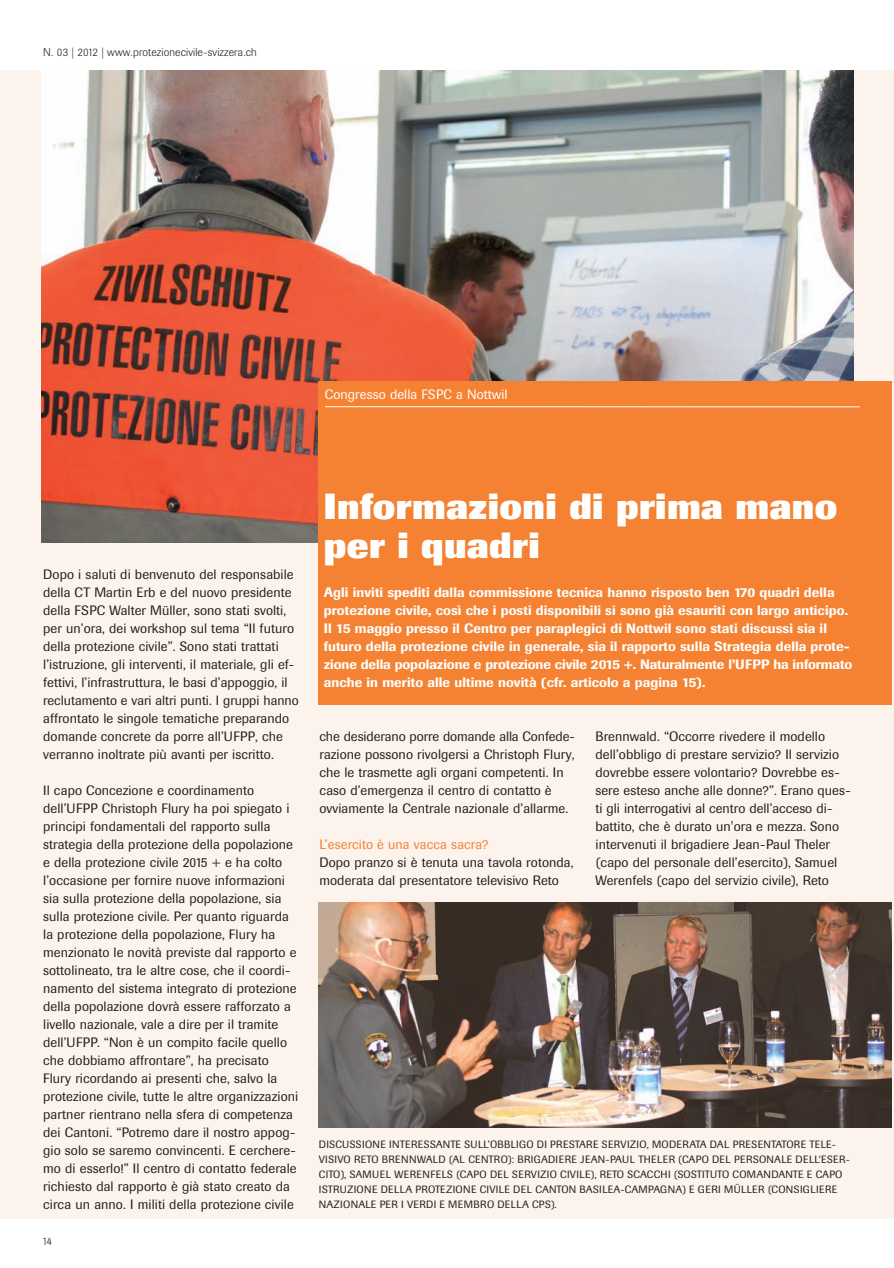
<style>
.page{position:relative;width:894px;height:1268px;background:#fff}
.page>*{position:absolute;margin:0;border:0;box-sizing:border-box;transform-origin:0 0}
.t1{font:800 36px/39px "Berthold Imago BQ";letter-spacing:.015em;color:#fff}
.t2{font:13.5px/18px "Berthold Imago BQ";letter-spacing:.005em;color:#231f20}
.t3{font:500 13.5px/18px "Berthold Imago BQ";letter-spacing:.005em;color:#fff}
.t4{font:13.5px "Berthold Imago BQ";letter-spacing:.005em;color:#fff}
.t5{font:13.5px "Berthold Imago BQ";letter-spacing:.005em;color:#f48232}
.t6{font:13.35px "Berthold Imago BQ";color:#231f20}
.t7{font:300 11.25px "Berthold Imago BQ";letter-spacing:.01em;color:#231f20}
.t8{font:10.5px/15px "Berthold Imago BQ";letter-spacing:.025em;color:#231f20}
</style>
<div class="page">
<img style="left:0;top:70px;width:894px;height:1149px">
<p class="t7" style="left:43px;top:46px;width:215px">N. 03 | 2012 | www.protezionecivile-svizzera.ch</p>
<p class="t4" style="left:325px;top:386px;width:184px">Congresso della FSPC a Nottwil</p>
<p class="t2" style="left:43px;top:565px;width:252px">Dopo i saluti di benvenuto del responsabile della CT Martin Erb e del nuovo presidente della FSPC Walter Müller, sono stati svolti, per un’ora, dei workshop sul tema “Il futuro della protezione civile”. Sono stati trattati l’istruzione, gli interventi, il materiale, gli ef&shy;fettivi, l’infrastruttura, le basi d’appoggio, il</p>
<p class="t6" style="left:43px;top:693px;width:257px">reclutamento e vari altri punti. I gruppi hanno</p>
<p class="t2" style="left:43px;top:709px;width:247px">affrontato le singole tematiche preparando domande concrete da porre all’UFPP, che verranno inoltrate più avanti per iscritto.</p>
<p class="t2" style="left:43px;top:781px;width:256px">Il capo Concezione e coordinamento dell’UFPP Christoph Flury ha poi spiegato i principi fondamentali del rapporto sulla strategia della protezione della popolazione e della protezione civile 2015 + e ha colto l’occasione per fornire nuove informazioni sia sulla protezione della popolazione, sia sulla protezione civile. Per quanto riguarda la protezione della popolazione, Flury ha menzionato le novità previste dal rapporto e sottolineato, tra le altre cose, che il coordi&shy;namento del sistema integrato di protezione della popolazione dovrà essere rafforzato a livello nazionale, vale a dire per il tramite dell’UFPP. “Non è un compito facile quello che dobbiamo affrontare”, ha precisato Flury ricordando ai presenti che, salvo la protezione civile, tutte le altre organizzazioni partner rientrano nella sfera di competenza dei Cantoni. “Potremo dare il nostro appog&shy;gio solo se saremo convincenti. E cerchere&shy;mo di esserlo!” Il centro di contatto federale richiesto dal rapporto è già stato creato da circa un anno. I militi della protezione civile</p>
<p class="t7" style="left:42px;top:1234px;width:11px">14</p>
<h1 class="t1" style="left:324px;top:487px;width:515px">Informazioni di prima mano per i quadri</h1>
<p class="t3" style="left:324px;top:583px;width:530px">Agli inviti spediti dalla commissione tecnica hanno risposto ben 170 quadri della protezione civile, così che i posti disponibili si sono già esauriti con largo anticipo.<br>Il 15 maggio presso il Centro per paraplegici di Nottwil sono stati discussi sia il futuro della protezione civile in generale, sia il rapporto sulla Strategia della prote&shy;zione della popolazione e protezione civile 2015 +. Naturalmente l’UFPP ha informato anche in merito alle ultime novità (cfr. articolo a pagina 15).</p>
<p class="t2" style="left:319px;top:727px;width:257px">che desiderano porre domande alla Confede&shy;razione possono rivolgersi a Christoph Flury, che le trasmette agli organi competenti. In caso d’emergenza il centro di contatto è ovviamente la Centrale nazionale d’allarme.</p>
<p class="t5" style="left:319px;top:836px;width:171px">L’esercito è una vacca sacra?</p>
<p class="t2" style="left:319px;top:853px;width:255px">Dopo pranzo si è tenuta una tavola rotonda, moderata dal presentatore televisivo Reto</p>
<p class="t2" style="left:595px;top:727px;width:257px">Brennwald. “Occorre rivedere il modello dell’obbligo di prestare servizio? Il servizio dovrebbe essere volontario? Dovrebbe es&shy;sere esteso anche alle donne?”. Erano ques&shy;ti gli interrogativi al centro dell’acceso di&shy;battito, che è durato un'ora e mezza. Sono intervenuti il brigadiere Jean-Paul Theler (capo del personale dell’esercito), Samuel Werenfels (capo del servizio civile), Reto</p>
<p class="t8" style="left:319px;top:1137px;width:532px">DISCUSSIONE INTERESSANTE SULL’OBBLIGO DI PRESTARE SERVIZIO, MODERATA DAL PRESENTATORE TELE-VISIVO RETO BRENNWALD (AL CENTRO): BRIGADIERE JEAN-PAUL THELER (CAPO DEL PERSONALE DELL‘ESER-CITO), SAMUEL WERENFELS (CAPO DEL SERVIZIO CIVILE), RETO SCACCHI (SOSTITUTO COMANDANTE E CAPO ISTRUZIONE DELLA PROTEZIONE CIVILE DEL CANTON BASILEA-CAMPAGNA) E GERI MÜLLER (CONSIGLIERE NAZIONALE PER I VERDI E MEMBRO DELLA CPS).</p>
</div>
